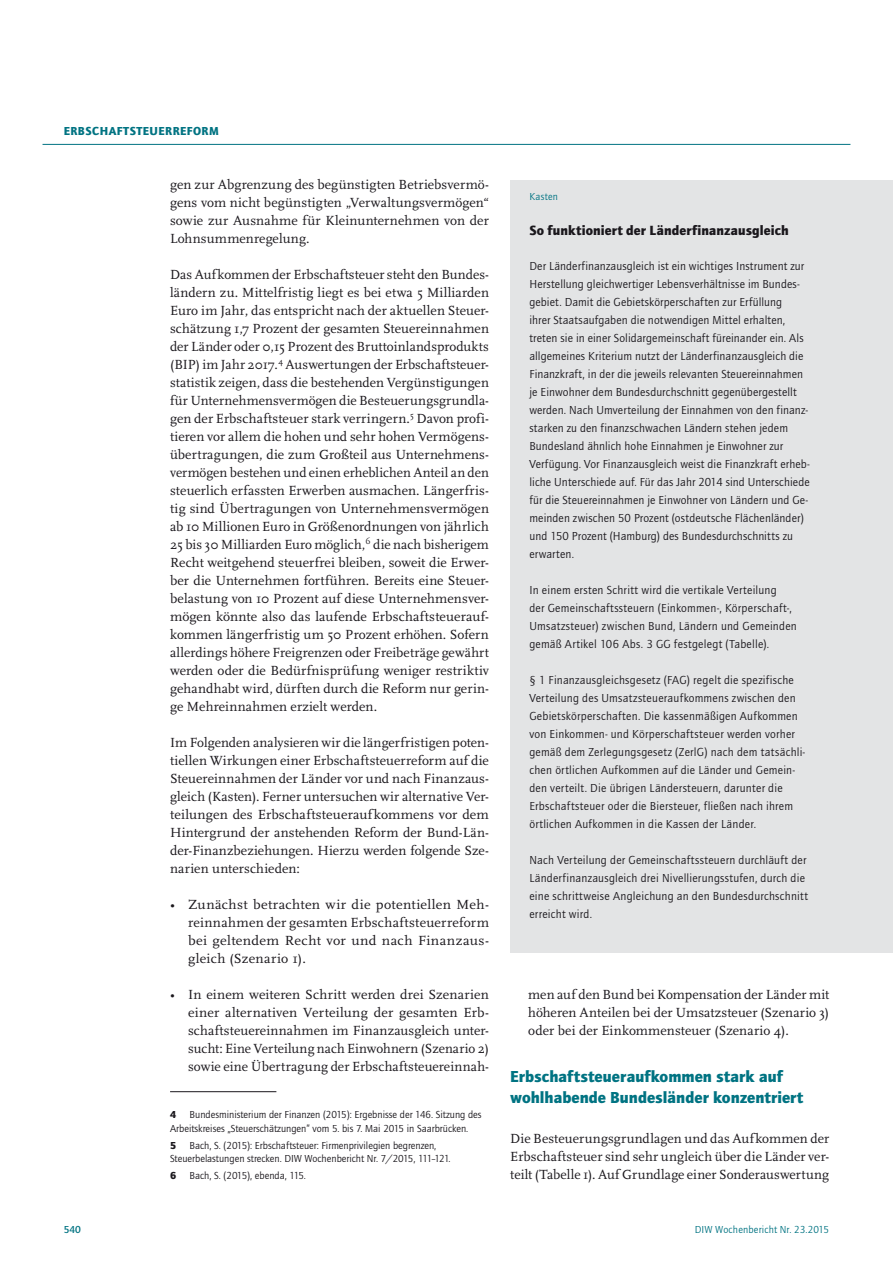
<style>
.page{position:relative;width:893px;height:1263px;background:#fff}
.page>*{position:absolute;margin:0;border:0;box-sizing:border-box;transform-origin:0 0}
.t1{font:900 16.5px/21px "Quay Sans ITC Std";color:#007382}
.t2{font:13.8px/18px "Scala Pro";letter-spacing:.005em;color:#1a171c;text-align:justify}
.t3{font:900 13.8px "Quay Sans ITC Std";letter-spacing:.005em;color:#1a171c}
.t4{font:12px/18px "Quay Sans ITC Std";letter-spacing:.015em;color:#1a171c}
.t5{font:900 12px "Quay Sans ITC Std";color:#007382}
.t6{font:10.5px/13.5px "Quay Sans ITC Std";color:#1a171c}
.t7{font:10.5px "Quay Sans ITC Std";letter-spacing:.015em;color:#007382}
.t8{font:500 10.5px "Quay Sans ITC Std";color:#007382}
.t9{font:900 10.5px "Quay Sans ITC Std";color:#1a171c}
</style>
<div class="page">
<hr style="left:43px;top:144px;width:807px;height:1px;background:#007382">
<hr style="left:170px;top:1091px;width:106px;height:1px;background:#1a171c">
<div style="left:817px;top:180px;width:76px;height:772px;background:#e3e4e5"></div>
<div style="left:510px;top:180px;width:319px;height:772px;background:#e3e4e5"></div>
<p class="t5" style="left:64px;top:123px;width:9px">erbschaftsteuerreform</p>
<p class="t2" style="left:170px;top:175px;width:320px">gen zur Abgrenzung des begünstigten Betriebsvermö&shy;gens vom nicht begünstigten „Verwaltungsvermögen“ sowie zur Ausnahme für Kleinunternehmen von der Lohnsummenregelung.</p>
<p class="t2" style="left:170px;top:265px;width:320px">Das Aufkommen der Erbschaftsteuer steht den Bundes&shy;ländern zu. Mittelfristig liegt es bei etwa 5 Milliarden Euro im Jahr, das entspricht nach der aktuellen Steuer&shy;schätzung 1,7 Prozent der gesamten Steuereinnahmen der Länder oder 0,15 Prozent des Bruttoinlandsprodukts (BIP) im Jahr 2017.<sup>4</sup> Auswertungen der Erbschaftsteuer&shy;statistik zeigen, dass die bestehenden Vergünstigungen für Unternehmensvermögen die Besteuerungsgrundla&shy;gen der Erbschaftsteuer stark verringern.<sup>5</sup> Davon profi&shy;tieren vor allem die hohen und sehr hohen Vermögens&shy;übertragungen, die zum Großteil aus Unternehmens&shy;vermögen bestehen und einen erheblichen Anteil an den steuerlich erfassten Erwerben ausmachen. Längerfris&shy;tig sind Übertragungen von Unternehmensvermögen ab 10 Millionen Euro in Größenordnungen von jährlich 25 bis 30 Milliarden Euro möglich,<sup>6</sup> die nach bisherigem Recht weitgehend steuerfrei bleiben, soweit die Erwer&shy;ber die Unternehmen fortführen. Bereits eine Steuer&shy;belastung von 10 Prozent auf diese Unternehmensver&shy;mögen könnte also das laufende Erbschaftsteuerauf&shy;kommen längerfristig um 50 Prozent erhöhen. Sofern allerdings höhere Freigrenzen oder Freibeträge gewährt werden oder die Bedürfnisprüfung weniger restriktiv gehandhabt wird, dürften durch die Reform nur gerin&shy;ge Mehreinnahmen erzielt werden.</p>
<p class="t2" style="left:170px;top:733px;width:320px">Im Folgenden analysieren wir die längerfristigen poten&shy;tiellen Wirkungen einer Erbschaftsteuerreform auf die Steuereinnahmen der Länder vor und nach Finanzaus&shy;gleich (Kasten). Ferner untersuchen wir alternative Ver&shy;teilungen des Erbschaftsteueraufkommens vor dem Hintergrund der anstehenden Reform der Bund-Län&shy;der-Finanzbeziehungen. Hierzu werden folgende Sze&shy;narien unterschieden:</p>
<p class="t2" style="left:188px;top:895px;width:302px;text-indent:-18px">• Zunächst betrachten wir die potentiellen Meh&shy;reinnahmen der gesamten Erbschaftsteuerreform bei geltendem Recht vor und nach Finanzaus&shy;gleich (Szenario 1).</p>
<p class="t2" style="left:188px;top:985px;width:302px;text-indent:-18px">• In einem weiteren Schritt werden drei Szenarien einer alternativen Verteilung der gesamten Erb&shy;schaftsteuereinnahmen im Finanzausgleich unter&shy;sucht: Eine Verteilung nach Einwohnern (Szenario 2) sowie eine Übertragung der Erbschaftsteuereinnah-</p>
<p class="t9" style="left:170px;top:1108px;width:8px">4</p>
<p class="t6" style="left:170px;top:1108px;width:313px;text-indent:19px">Bundesministerium der Finanzen (2015): Ergebnisse der 146. Sitzung des<br>Arbeitskreises „Steuerschätzungen” vom 5. bis 7. Mai 2015 in Saarbrücken.</p>
<p class="t9" style="left:170px;top:1139px;width:8px">5</p>
<p class="t6" style="left:170px;top:1138px;width:282px;text-align:center">Bach, S. (2015): Erbschaftsteuer: Firmenprivilegien begrenzen,<br>Steuerbelastungen strecken. DIW Wochenbericht Nr. 7/2015, 111–121.</p>
<p class="t9" style="left:170px;top:1169px;width:8px">6</p>
<p class="t6" style="left:190px;top:1169px;width:118px">Bach, S. (2015), ebenda, 115.</p>
<p class="t7" style="left:529px;top:191px;width:30px">Kasten</p>
<p class="t3" style="left:529px;top:222px;width:261px">So funktioniert der Länderfinanzausgleich</p>
<p class="t4" style="left:529px;top:257px;width:282px">Der Länderfinanzausgleich ist ein wichtiges Instrument zur Herstellung gleichwertiger Lebensverhältnisse im Bundes&shy;gebiet. Damit die Gebietskörperschaften zur Erfüllung<br>ihrer Staatsaufgaben die notwendigen Mittel erhalten, treten sie in einer Solidargemeinschaft füreinander ein. Als allgemeines Kriterium nutzt der Länderfinanzausgleich die Finanzkraft, in der die jeweils relevanten Steuereinnahmen je Einwohner dem Bundesdurchschnitt gegenübergestellt werden. Nach Umverteilung der Einnahmen von den finanz&shy;starken zu den finanzschwachen Ländern stehen jedem Bundesland ähnlich hohe Einnahmen je Einwohner zur Verfügung. Vor Finanzausgleich weist die Finanzkraft erheb&shy;liche Unterschiede auf. Für das Jahr 2014 sind Unterschiede für die Steuereinnahmen je Einwohner von Ländern und Ge&shy;meinden zwischen 50 Prozent (ostdeutsche Flächenländer) und 150 Prozent (Hamburg) des Bundesdurchschnitts zu erwarten.</p>
<p class="t4" style="left:529px;top:581px;width:269px">In einem ersten Schritt wird die vertikale Verteilung<br>der Gemeinschaftssteuern (Einkommen-, Körperschaft-, Umsatzsteuer) zwischen Bund, Ländern und Gemeinden gemäß Artikel 106 Abs. 3 GG festgelegt (Tabelle).</p>
<p class="t4" style="left:529px;top:671px;width:277px">§ 1 Finanzausgleichsgesetz (FAG) regelt die spezifische Verteilung des Umsatzsteueraufkommens zwischen den Gebietskörperschaften. Die kassenmäßigen Aufkommen von Einkommen- und Körperschaftsteuer werden vorher gemäß dem Zerlegungsgesetz (ZerlG) nach dem tatsächli&shy;chen örtlichen Aufkommen auf die Länder und Gemein&shy;den verteilt. Die übrigen Ländersteuern, darunter die Erbschaftsteuer oder die Biersteuer, fließen nach ihrem örtlichen Aufkommen in die Kassen der Länder.</p>
<p class="t4" style="left:529px;top:851px;width:280px">Nach Verteilung der Gemeinschaftssteuern durchläuft der Länderfinanzausgleich drei Nivellierungsstufen, durch die eine schrittweise Angleichung an den Bundesdurchschnitt erreicht wird.</p>
<p class="t2" style="left:528px;top:985px;width:302px">men auf den Bund bei Kompensation der Länder mit höheren Anteilen bei der Umsatzsteuer (Szenario 3) oder bei der Einkommensteuer (Szenario 4).</p>
<p class="t1" style="left:510px;top:1066px;width:295px">Erbschaftsteueraufkommen stark auf wohlhabende Bundesländer konzentriert</p>
<p class="t2" style="left:510px;top:1129px;width:320px">Die Besteuerungsgrundlagen und das Aufkommen der Erbschaftsteuer sind sehr ungleich über die Länder ver&shy;teilt (Tabelle 1). Auf Grundlage einer Sonderauswertung</p>
<p class="t8" style="left:64px;top:1223px;width:19px">540</p>
<p class="t7" style="left:695px;top:1223px;width:136px">DIW Wochenbericht Nr. 23.2015</p>
</div>
